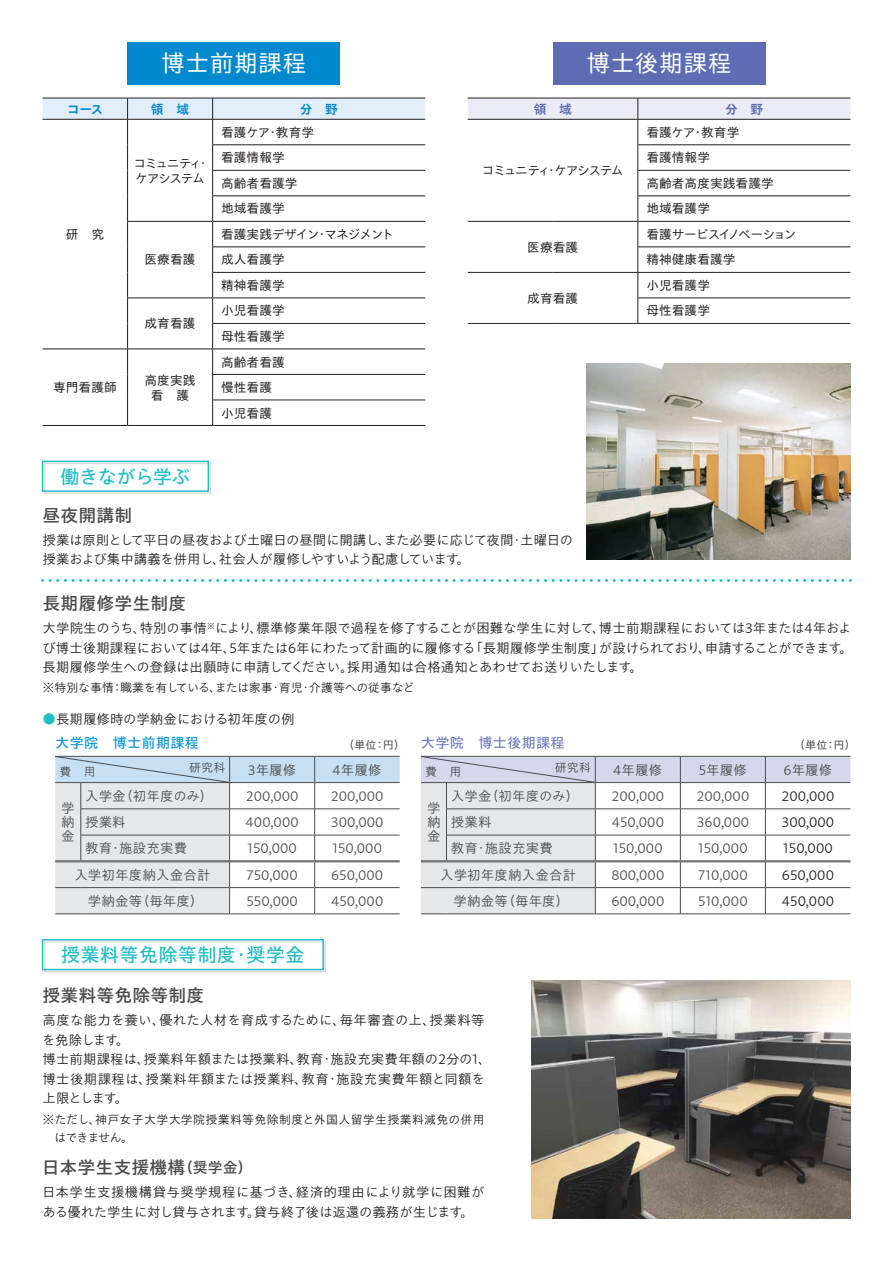
<style>
.page{position:relative;width:893px;height:1263px;background:#fff}
.page>*{position:absolute;margin:0;border:0;box-sizing:border-box;transform-origin:0 0}
.t1{font:24px "P Aoto Gothic Std N";letter-spacing:.01em;color:#fff}
.t2{font:500 19.5px "P Aoto Gothic Std N";color:#21bdc6}
.t3{font:500 19.5px "P Aoto Gothic Std N";letter-spacing:-.04em;color:#21bdc6}
.t4{font:700 18px "P Aoto Gothic Std N De";color:#4b4c4d}
.t5{font:500 14.25px "P Aoto Gothic Std N";letter-spacing:.01em;color:#727cbc}
.t6{font:500 14.25px "P Aoto Gothic Std N";letter-spacing:.01em;color:#0694d5}
.t7{font:300 13.5px/19.5px "P Aoto Gothic Std N";color:#231f20}
.t8{font:300 13.5px/13.6px "P Aoto Gothic Std N";letter-spacing:.01em;color:#4b4c4d;text-align:justify}
.t9{font:300 13.5px/19.5px "P Aoto Gothic Std N";letter-spacing:-.03em;color:#231f20}
.t10{font:300 13.5px "P Aoto Gothic Std N";letter-spacing:-.02em;color:#231f20}
.t11{font:12.75px/25.5px "P Aoto Gothic Std N";color:#231f20;text-align:center}
.t12{font:12.75px/15px "P Aoto Gothic Std N";letter-spacing:-.11em;color:#231f20}
.t13{font:12.75px "P Aoto Gothic Std N";letter-spacing:-.085em;color:#231f20}
.t14{font:12.75px "P Aoto Gothic Std N";letter-spacing:-.08em;color:#231f20}
.t15{font:700 12.75px "P Aoto Gothic Std N";color:#0089cf}
.t16{font:700 12.75px "P Aoto Gothic Std N";color:#5d6cb3}
.t17{font:300 12px/18px "P Aoto Gothic Std N";letter-spacing:.02em;color:#231f20}
.t18{font:300 12px "P Aoto Gothic Std N";letter-spacing:-.02em;color:#231f20}
.t19{font:300 12px "P Aoto Gothic Std N";letter-spacing:.01em;color:#4b4c4d}
.t20{font:11.25px "P Aoto Gothic Std N";color:#4b4c4d}
.s1{color:#21bdc6}
.s2{font-weight:400;font-size:11.25px;color:#4b4c4d}
.s3{font-size:15px}
</style>
<div class="page">
<div style="left:42px;top:461px;width:167px;height:31px;border:2px solid #21bdc6"></div>
<div style="left:128px;top:43px;width:212px;height:42px;background:#0089cf"></div>
<div style="left:553px;top:43px;width:212px;height:42px;background:#5d6cb3"></div>
<div style="left:42px;top:939px;width:282px;height:31px;border:2px solid #21bdc6"></div>
<img style="left:531px;top:980px;width:319px;height:238px">
<svg style="left:50px;top:579px;width:801px;height:3px"></svg>
<svg style="left:55px;top:756px;width:345px;height:158px"></svg>
<svg style="left:421px;top:756px;width:429px;height:158px"></svg>
<hr style="left:468px;top:323px;width:85px;height:1px;background:#231f20">
<hr style="left:553px;top:323px;width:85px;height:1px;background:#231f20">
<hr style="left:638px;top:323px;width:212px;height:1px;background:#231f20">
<svg style="left:43px;top:98px;width:382px;height:327px"></svg>
<hr style="left:43px;top:425px;width:85px;height:1px;background:#231f20">
<hr style="left:128px;top:425px;width:85px;height:1px;background:#231f20">
<hr style="left:213px;top:425px;width:212px;height:1px;background:#231f20">
<svg style="left:468px;top:98px;width:382px;height:225px"></svg>
<img style="left:587px;top:364px;width:263px;height:195px">
<h1 class="t1" style="left:161px;top:47px;width:147px">博士前期課程</h1>
<h1 class="t1" style="left:586px;top:47px;width:147px">博士後期課程</h1>
<p class="t15" style="left:67px;top:102px;width:37px">コース</p>
<p class="t15" style="left:151px;top:102px;width:40px">領　域</p>
<p class="t15" style="left:300px;top:102px;width:40px">分　野</p>
<p class="t16" style="left:534px;top:102px;width:40px">領　域</p>
<p class="t16" style="left:725px;top:102px;width:40px">分　野</p>
<p class="t11" style="left:66px;top:223px;width:40px">研　究</p>
<p class="t12" style="left:134px;top:157px;width:77px">コミュニティ・ケアシステム</p>
<p class="t11" style="left:145px;top:248px;width:52px">医療看護</p>
<p class="t11" style="left:145px;top:312px;width:52px">成育看護</p>
<p class="t11" style="left:53px;top:376px;width:65px">専門看護師</p>
<p class="t11" style="left:145px;top:373px;width:52px;line-height:15px">高度実践看　護</p>
<p class="t11" style="left:221px;top:121px;width:95px">看護ケア・教育学</p>
<p class="t11" style="left:646px;top:121px;width:95px">看護ケア・教育学</p>
<p class="t11" style="left:221px;top:146px;width:65px">看護情報学</p>
<p class="t11" style="left:646px;top:146px;width:65px">看護情報学</p>
<p class="t11" style="left:221px;top:172px;width:78px">高齢者看護学</p>
<p class="t11" style="left:646px;top:172px;width:129px">高齢者高度実践看護学</p>
<p class="t11" style="left:221px;top:197px;width:65px">地域看護学</p>
<p class="t11" style="left:646px;top:197px;width:65px">地域看護学</p>
<p class="t12" style="left:482px;top:164px;width:143px">コミュニティ・ケアシステム</p>
<p class="t13" style="left:221px;top:225px;width:174px">看護実践デザイン・マネジメント</p>
<p class="t14" style="left:646px;top:225px;width:152px">看護サービスイノベーション</p>
<p class="t11" style="left:527px;top:235px;width:52px">医療看護</p>
<p class="t11" style="left:221px;top:248px;width:65px">成人看護学</p>
<p class="t11" style="left:646px;top:248px;width:91px">精神健康看護学</p>
<p class="t11" style="left:221px;top:274px;width:65px">精神看護学</p>
<p class="t11" style="left:527px;top:286px;width:52px">成育看護</p>
<p class="t11" style="left:646px;top:274px;width:65px">小児看護学</p>
<p class="t11" style="left:221px;top:299px;width:65px">小児看護学</p>
<p class="t11" style="left:646px;top:299px;width:65px">母性看護学</p>
<p class="t11" style="left:221px;top:325px;width:65px">母性看護学</p>
<p class="t11" style="left:221px;top:350px;width:65px;text-align:left">高齢者看護慢性看護小児看護</p>
<h2 class="t3" style="left:60px;top:466px;width:133px">働きながら学ぶ</h2>
<h3 class="t4" style="left:43px;top:505px;width:91px">昼夜開講制</h3>
<p class="t9" style="left:43px;top:531px;width:532px">授業は原則として平日の昼夜および土曜日の昼間に開講し、また必要に応じて夜間・土曜日の授業および集中講義を併用し、社会人が履修しやすいよう配慮しています。</p>
<h3 class="t4" style="left:43px;top:594px;width:145px">長期履修学生制度</h3>
<p class="t7" style="left:42px;top:620px;width:812px;text-align:justify">大学院生のうち、特別の事情<sup>※</sup>により、標準修業年限で過程を修了することが困難な学生に対して、博士前期課程においては3年または4年および博士後期課程においては4年、5年または6年にわたって計画的に履修する「長期履修学生制度」が設けられており、申請することができます。長期履修学生への登録は出願時に申請してください。採用通知は合格通知とあわせてお送りいたします。</p>
<p class="t18" style="left:43px;top:679px;width:374px">※特別な事情：職業を有している、または家事・育児・介護等への従事など</p>
<p class="t10" style="left:43px;top:710px;width:254px"><span class="s1">●</span>長期履修時の学納金における初年度の例</p>
<p class="t6" style="left:55px;top:735px;width:145px">大学院　博士前期課程</p>
<p class="t5" style="left:343px;top:735px;width:223px"><span class="s2">（単位：円）</span> 大学院　博士後期課程</p>
<p class="t20" style="left:794px;top:737px;width:64px">（単位：円）</p>
<p class="t19" style="left:60px;top:764px;width:38px">費　用</p>
<p class="t19" style="left:189px;top:759px;width:38px">研究科</p>
<p class="t8" style="left:248px;top:764px;width:50px">3年履修</p>
<p class="t8" style="left:333px;top:764px;width:51px">4年履修</p>
<p class="t19" style="left:425px;top:764px;width:38px">費　用</p>
<p class="t19" style="left:555px;top:759px;width:38px">研究科</p>
<p class="t8" style="left:613px;top:764px;width:51px">4年履修</p>
<p class="t8" style="left:699px;top:764px;width:50px">5年履修</p>
<p class="t8" style="left:783px;top:764px;width:50px">6年履修</p>
<p class="t8" style="left:61px;top:803px;width:14px">学納金</p>
<p class="t8" style="left:85px;top:790px;width:130px">入学金（初年度のみ）</p>
<p class="t8" style="left:246px;top:790px;width:54px">200,000</p>
<p class="t8" style="left:331px;top:790px;width:54px">200,000</p>
<p class="t8" style="left:451px;top:790px;width:130px">入学金（初年度のみ）</p>
<p class="t8" style="left:611px;top:790px;width:54px">200,000</p>
<p class="t8" style="left:696px;top:790px;width:54px">200,000</p>
<p class="t7" style="left:781px;top:787px;width:54px">200,000</p>
<p class="t8" style="left:427px;top:803px;width:14px">学納金</p>
<p class="t8" style="left:85px;top:816px;width:42px">授業料</p>
<p class="t8" style="left:246px;top:816px;width:55px">400,000</p>
<p class="t8" style="left:331px;top:816px;width:54px">300,000</p>
<p class="t8" style="left:451px;top:816px;width:42px">授業料</p>
<p class="t8" style="left:612px;top:816px;width:54px">450,000</p>
<p class="t8" style="left:697px;top:816px;width:54px">360,000</p>
<p class="t7" style="left:782px;top:813px;width:54px">300,000</p>
<p class="t8" style="left:85px;top:843px;width:104px">教育・施設充実費</p>
<p class="t8" style="left:247px;top:843px;width:51px">150,000</p>
<p class="t8" style="left:332px;top:843px;width:51px">150,000</p>
<p class="t8" style="left:451px;top:843px;width:104px">教育・施設充実費</p>
<p class="t8" style="left:613px;top:843px;width:51px">150,000</p>
<p class="t8" style="left:698px;top:843px;width:51px">150,000</p>
<p class="t7" style="left:783px;top:840px;width:51px">150,000</p>
<p class="t8" style="left:74px;top:869px;width:138px">入学初年度納入金合計</p>
<p class="t8" style="left:247px;top:869px;width:53px">750,000</p>
<p class="t8" style="left:331px;top:869px;width:54px">650,000</p>
<p class="t8" style="left:440px;top:869px;width:138px">入学初年度納入金合計</p>
<p class="t8" style="left:611px;top:869px;width:54px">800,000</p>
<p class="t8" style="left:698px;top:869px;width:51px">710,000</p>
<p class="t7" style="left:782px;top:866px;width:54px">650,000</p>
<p class="t8" style="left:88px;top:895px;width:117px">学納金等（毎年度）</p>
<p class="t8" style="left:246px;top:895px;width:53px">550,000</p>
<p class="t8" style="left:331px;top:895px;width:54px">450,000</p>
<p class="t8" style="left:454px;top:895px;width:117px">学納金等（毎年度）</p>
<p class="t8" style="left:611px;top:895px;width:55px">600,000</p>
<p class="t8" style="left:698px;top:895px;width:51px">510,000</p>
<p class="t7" style="left:782px;top:892px;width:54px">450,000</p>
<h2 class="t2" style="left:61px;top:944px;width:245px">授業料等免除等制度・奨学金</h2>
<h3 class="t4" style="left:43px;top:986px;width:163px">授業料等免除等制度</h3>
<p class="t7" style="left:42px;top:1012px;width:451px">高度な能力を養い、優れた人材を育成するために、毎年審査の上、授業料等を免除します。<br>博士前期課程は、授業料年額または授業料、教育・施設充実費年額の2分の1、博士後期課程は、授業料年額または授業料、教育・施設充実費年額と同額を上限とします。</p>
<p class="t17" style="left:54px;top:1111px;width:432px;text-indent:-12px">※ただし、神戸女子大学大学院授業料等免除制度と外国人留学生授業料減免の併用はできません。</p>
<h3 class="t4" style="left:42px;top:1157px;width:212px">日本学生支援機構<span class="s3">（奨学金）</span></h3>
<p class="t7" style="left:42px;top:1183px;width:444px">日本学生支援機構貸与奨学規程に基づき、経済的理由により就学に困難がある優れた学生に対し貸与されます。貸与終了後は返還の義務が生じます。</p>
</div>
